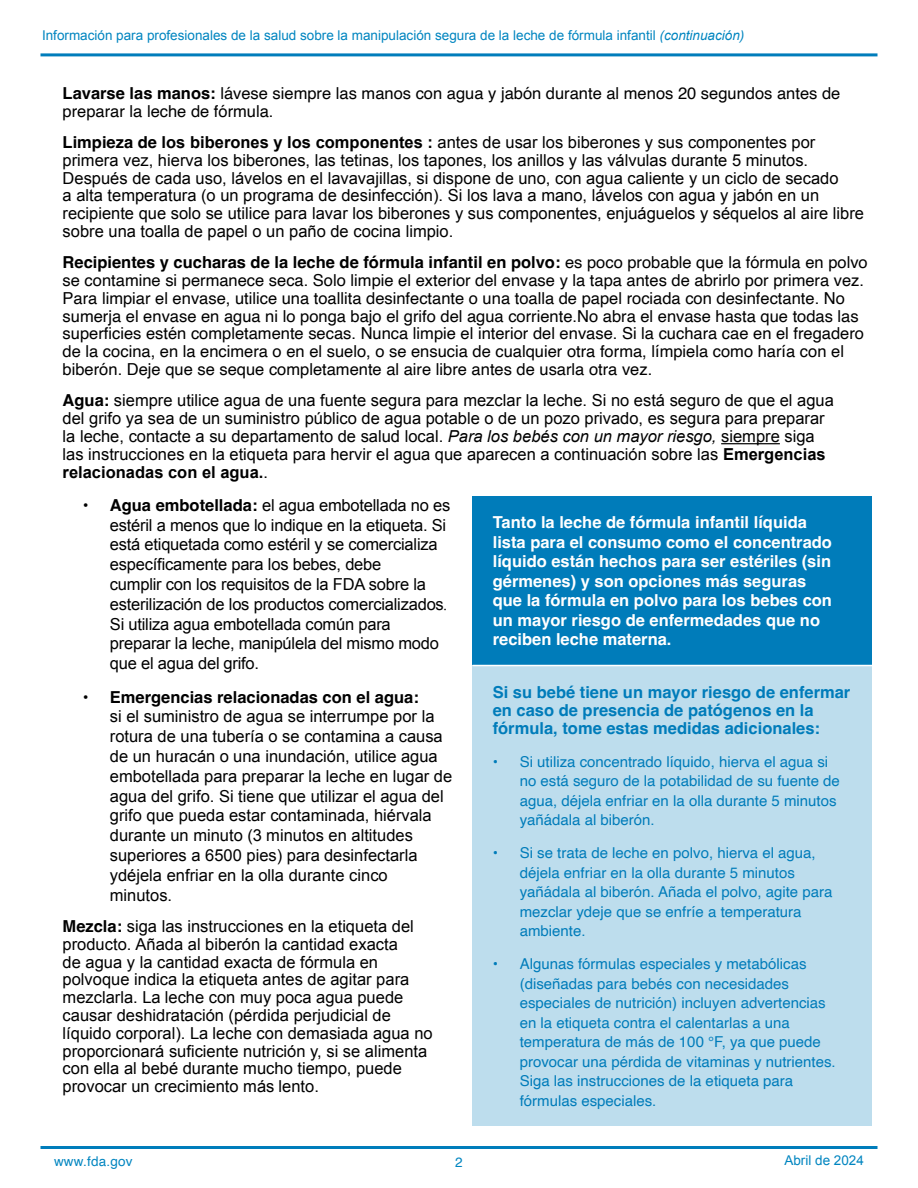
<style>
.page{position:relative;width:918px;height:1188px;background:#fff}
.page>*{position:absolute;margin:0;border:0;box-sizing:border-box;transform-origin:0 0}
.body{font:16.5px/17.9px "Arial";color:#000}
.body-2{font:16.5px/17.9px "Helvetica";color:#000}
.H2_in_box{font:700 16.5px/19.5px "Helvetica";color:#fff}
.H3_in_box{font:700 16.5px/17.9px "Helvetica";color:#007cba}
.t1{font:15px/19.5px "Helvetica";color:#007cba}
.t2{font:13.5px "Arial";color:#0085c0}
.t3{font:13.5px "Helvetica";letter-spacing:.015em;color:#0085c0}
.s1{font-style:italic}
.s2{font-weight:700}
.s3{font-family:"Helvetica";font-weight:700}
.s4{font-family:"Helvetica"}
.s5{font-family:"Times New Roman";font-style:italic}
</style>
<div class="page">
<hr style="left:40px;top:53px;width:838px;height:3px;background:#007dbb">
<hr style="left:40px;top:1146px;width:838px;height:3px;background:#007dbb">
<hr style="left:721px;top:443px;width:59px;height:1px;background:#000">
<div style="left:472px;top:496px;width:400px;height:170px;background:#007cba"></div>
<div style="left:472px;top:666px;width:400px;height:460px;background:#bddded"></div>
<hr style="left:472px;top:665px;width:400px;height:1px;background:#fff">
<p class="t2" style="left:42px;top:26px;width:704px">Información para profesionales de la salud sobre la manipulación segura de la leche de fórmula infantil <span class="s1">(continuación)</span></p>
<p class="body-2" style="left:63px;top:85px;width:779px"><span class="s2">Lavarse las manos:</span> lávese siempre las manos con agua y jabón durante al menos 20 segundos antes de preparar la leche de fórmula.</p>
<p class="body" style="left:63px;top:133px;width:803px"><span class="s3">Limpieza de</span> <span class="s2">los biberones y los componentes :</span> antes de usar los biberones y sus componentes por primera vez, hierva los biberones, las tetinas, los tapones, los anillos y las válvulas durante 5 minutos.<br>Después de cada uso, lávelos en el lavavajillas, si dispone de uno, con agua caliente y un ciclo de secado<br>a alta temperatura (o un programa de desinfección). Si los lava a mano, lávelos con agua y jabón en un recipiente que solo se utilice para lavar los biberones y sus componentes, enjuáguelos y séquelos al aire libre sobre una toalla de papel o un paño de cocina limpio.</p>
<p class="body-2" style="left:63px;top:254px;width:807px"><span class="s2">Recipientes y cucharas de la leche de fórmula infantil en polvo:</span> es poco probable que la fórmula en polvo se contamine si permanece seca. Solo limpie el exterior del envase y la tapa antes de abrirlo por primera vez.<br>Para limpiar el envase, utilice una toallita desinfectante o una toalla de papel rociada con desinfectante. No sumerja el envase en agua ni lo ponga bajo el grifo del agua corriente.No abra el envase hasta que todas las superficies estén completamente secas. Nunca limpie el interior del envase. Si la cuchara cae en el fregadero de la cocina, en la encimera o en el suelo, o se ensucia de cualquier otra forma, límpiela como haría con el biberón. Deje que se seque completamente al aire libre antes de usarla otra vez.</p>
<p class="body" style="left:63px;top:392px;width:773px"><span class="s3">Agua:</span> siempre utilice agua de una fuente segura para mezclar la leche. Si no está seguro de que el agua del grifo ya sea de un suministro público de agua potable o de un pozo privado, es segura para preparar la leche, contacte a su departamento de salud local. <span class="s1">Para los bebés con un mayor riesgo,</span> siempre siga las instrucciones en la etiqueta para hervir el agua que aparecen a continuación sobre las <span class="s2">Emergencias relacionadas con el agua.</span><span class="s4">.</span></p>
<p class="body" style="left:110px;top:495px;width:342px;line-height:19.8px;text-indent:-27px"><span class="s4">•</span> <span class="s3">Agua embotellada:</span> el agua embotellada no es estéril a menos que lo indique en la etiqueta. Si está etiquetada como estéril y se comercializa específicamente para los bebes, debe<br>cumplir con los requisitos de la FDA sobre la esterilización de los productos comercializados<span class="s5">.<br></span>Si utiliza agua embotellada común para preparar la leche, manipúlela del mismo modo que el agua del grifo.</p>
<p class="body" style="left:110px;top:687px;width:344px;line-height:19.8px;text-indent:-27px"><span class="s4">•</span> <span class="s3">Emergencias relacionadas con el agua:<br></span>si el suministro de agua se interrumpe por la rotura de una tubería o se contamina a causa de un huracán o una inundación, utilice agua embotellada para preparar la leche en lugar de agua del grifo. Si tiene que utilizar el agua del grifo que pueda estar contaminada, hiérvala durante un minuto (3 minutos en altitudes superiores a 6500 pies) para desinfectarla ydéjela enfriar en la olla durante cinco minutos.</p>
<p class="body" style="left:63px;top:917px;width:372px"><span class="s3">Mezcla:</span> siga las instrucciones en la etiqueta del producto. Añada al biberón la cantidad exacta<br>de agua y la cantidad exacta de fórmula en polvoque indica la etiqueta antes de agitar para mezclarla. La leche con muy poca agua puede causar deshidratación (pérdida perjudicial de líquido corporal). La leche con demasiada agua no proporcionará suficiente nutrición y, si se alimenta con ella al bebé durante mucho tiempo, puede provocar un crecimiento más lento.</p>
<p class="H2_in_box" style="left:493px;top:515px;width:341px">Tanto la leche de fórmula infantil líquida lista para el consumo como el concentrado líquido están hechos para ser estériles (sin gérmenes) y son opciones más seguras que la fórmula en polvo para los bebes con un mayor riesgo de enfermedades que no reciben leche materna.</p>
<p class="H3_in_box" style="left:493px;top:685px;width:359px">Si su bebé tiene un mayor riesgo de enfermar en caso de presencia de patógenos en la fórmula, tome estas medidas adicionales:</p>
<p class="t1" style="left:520px;top:752px;width:322px;text-indent:-27px">• Si utiliza concentrado líquido, hierva el agua si no está seguro de la potabilidad de su fuente de agua, déjela enfriar en la olla durante 5 minutos yañádala al biberón.</p>
<p class="t1" style="left:520px;top:844px;width:314px;text-indent:-27px">• Si se trata de leche en polvo, hierva el agua, déjela enfriar en la olla durante 5 minutos yañádala al biberón. Añada el polvo, agite para mezclar ydeje que se enfríe a temperatura ambiente.</p>
<p class="t1" style="left:520px;top:955px;width:317px;text-indent:-27px">• Algunas fórmulas especiales y metabólicas (diseñadas para bebés con necesidades especiales de nutrición) incluyen advertencias en la etiqueta contra el calentarlas a una temperatura de más de 100 °F, ya que puede provocar una pérdida de vitaminas y nutrientes.<br>Siga las instrucciones de la etiqueta para fórmulas especiales.</p>
<p class="t3" style="left:54px;top:1151px;width:80px">www.fda.gov</p>
<p class="t3" style="left:455px;top:1151px;width:9px">2</p>
<p class="t2" style="left:784px;top:1152px;width:81px">Abril de 2024</p>
</div>
